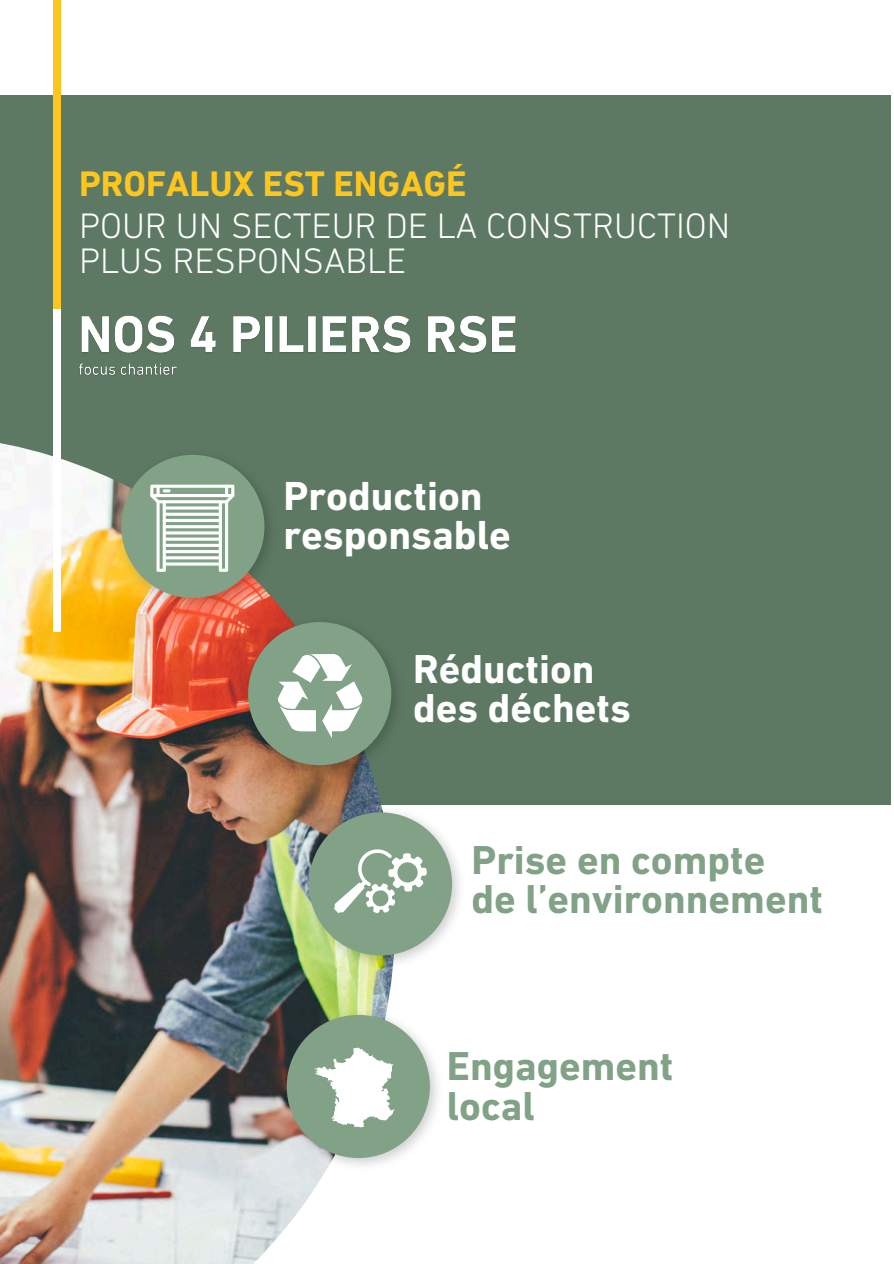
<style>
.page{position:relative;width:894px;height:1264px;background:#fff}
.page>*{position:absolute;margin:0;border:0;box-sizing:border-box;transform-origin:0 0}
.t1{font:700 41.25px/39.3px "DIN Next LT Pro";color:#fff}
.t2{font:700 41.1px/39.3px "DIN Next LT Pro";color:#82a288}
.t3{font:700 41.1px/39.3px "DIN Next LT Pro";color:#fff}
.t4{font:700 36.15px "DIN Next LT Pro";color:#fdc61e}
.t5{font:300 36px/34.8px "DIN Next LT Pro";color:#fff}
</style>
<div class="page">
<div style="left:0;top:95px;width:890px;height:710px;background:#5d7963"></div>
<img style="left:0;top:434px;width:393px;height:829px">
<img style="left:114px;top:447px;width:165px;height:166px">
<svg style="left:121px;top:455px;width:143px;height:143px;background:#9cab91"></svg>
<img style="left:241px;top:614px;width:155px;height:166px">
<svg style="left:248px;top:622px;width:143px;height:143px;background:#96a28d"></svg>
<img style="left:301px;top:805px;width:159px;height:165px">
<svg style="left:309px;top:812px;width:143px;height:143px;background:#9bb29b"></svg>
<img style="left:279px;top:1007px;width:159px;height:165px">
<div style="left:53px;top:0;width:7px;height:309px;background:#fdc61e"></div>
<div style="left:53px;top:309px;width:7px;height:322px;background:#fff"></div>
<svg style="left:286px;top:1014px;width:144px;height:143px"></svg>
<img style="left:81px;top:315px;width:435px;height:38px">
<img style="left:79px;top:363px;width:98px;height:13px">
<h3 class="t4" style="left:79px;top:169px;width:389px">PROFALUX EST ENGAGÉ</h3>
<p class="t5" style="left:79px;top:211px;width:652px">POUR UN SECTEUR DE LA CONSTRUCTION<br>PLUS RESPONSABLE</p>
<h2 class="t1" style="left:283px;top:480px;width:229px">Production responsable</h2>
<p class="t3" style="left:413px;top:653px;width:219px">Réduction des déchets</p>
<h2 class="t2" style="left:471px;top:843px;width:353px">Prise en compte<br>de l’environnement</h2>
<p class="t2" style="left:446px;top:1050px;width:228px">Engagement local</p>
</div>
